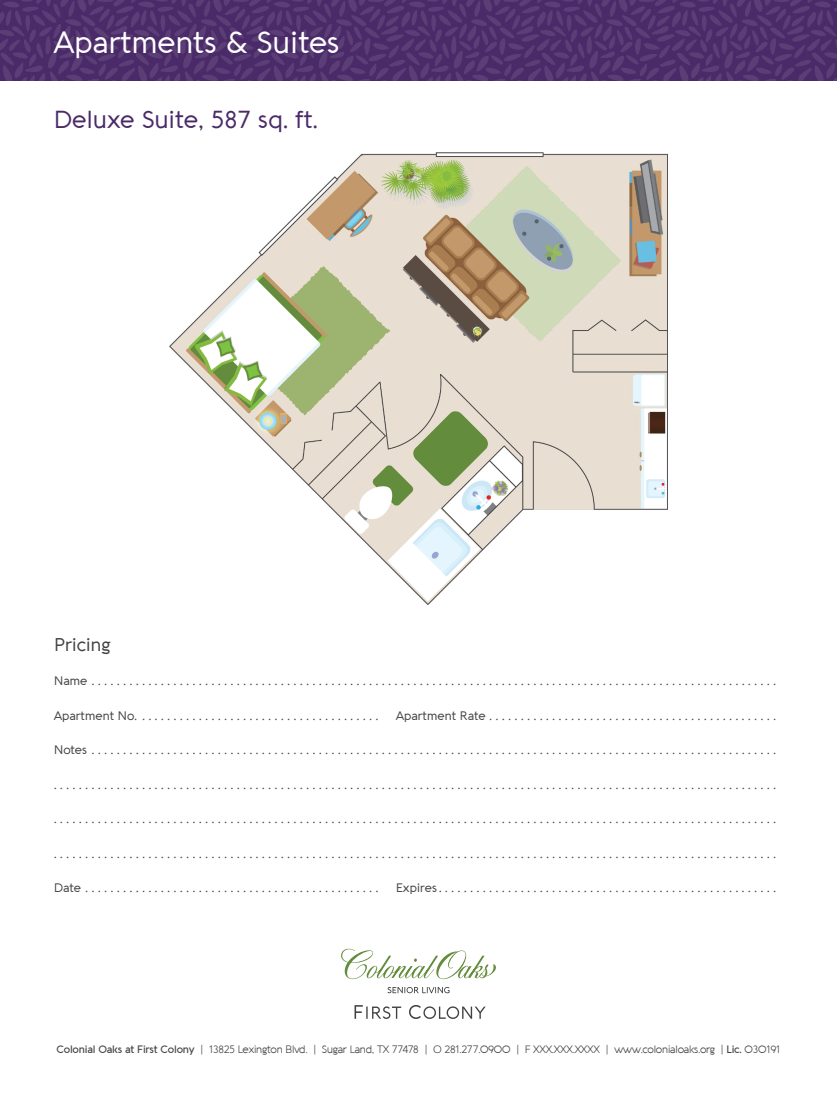
<style>
.page{position:relative;width:837px;height:1107px;background:#fff}
.page>*{position:absolute;margin:0;border:0;box-sizing:border-box;transform-origin:0 0}
.t1{font:30px "Aquawax";color:#fff}
.t2{font:24px "Aquawax";color:#4a2a68}
.t3{font:18px "Aquawax";color:#414042}
.t4{font:12px "Aquawax";color:#414042}
.t5{font:300 10.5px "Aquawax";letter-spacing:-.02em;color:#414142}
.s1{font-weight:500}
.s2{font-family:"Avenir LT Std"}
</style>
<div class="page">
<img style="left:0;top:0;width:837px;height:81px">
<svg style="left:341px;top:949px;width:155px;height:30px"></svg>
<svg style="left:387px;top:987px;width:63px;height:6px"></svg>
<svg style="left:355px;top:1005px;width:131px;height:14px"></svg>
<img style="left:170px;top:153px;width:497px;height:451px">
<h1 class="t1" style="left:54px;top:24px;width:288px">Apartments &amp; Suites</h1>
<h2 class="t2" style="left:54px;top:105px;width:263px">Deluxe Suite, 587 sq. ft.</h2>
<h3 class="t3" style="left:54px;top:634px;width:58px">Pricing</h3>
<p class="t4" style="left:54px;top:674px;width:724px">Name . . . . . . . . . . . . . . . . . . . . . . . . . . . . . . . . . . . . . . . . . . . . . . . . . . . . . . . . . . . . . . . . . . . . . . . . . . . . . . . . . . . . . . . . . . . . . . . . . . . . . . . . . . . . .</p>
<p class="t4" style="left:54px;top:708px;width:320px">Apartment No. . . . . . . . . . . . . . . . . . . . . . . . . . . . . . . . . . . . . .</p>
<p class="t4" style="left:396px;top:708px;width:382px">Apartment Rate . . . . . . . . . . . . . . . . . . . . . . . . . . . . . . . . . . . . . . . . . . . . . .</p>
<p class="t4" style="left:54px;top:743px;width:724px">Notes . . . . . . . . . . . . . . . . . . . . . . . . . . . . . . . . . . . . . . . . . . . . . . . . . . . . . . . . . . . . . . . . . . . . . . . . . . . . . . . . . . . . . . . . . . . . . . . . . . . . . . . . . . . . .</p>
<p class="t4" style="left:54px;top:777px;width:722px">...................................................................................................................</p>
<p class="t4" style="left:54px;top:812px;width:722px">...................................................................................................................</p>
<p class="t4" style="left:54px;top:846px;width:722px">...................................................................................................................</p>
<p class="t4" style="left:54px;top:881px;width:320px">Date . . . . . . . . . . . . . . . . . . . . . . . . . . . . . . . . . . . . . . . . . . . . . .</p>
<p class="t4" style="left:396px;top:881px;width:382px">Expires . . . . . . . . . . . . . . . . . . . . . . . . . . . . . . . . . . . . . . . . . . . . . . . . . . . . . .</p>
<p class="t5" style="left:56px;top:1043px;width:726px"><span class="s1">Colonial Oaks at First Colony</span> | 13825 Lexington Blvd. | Sugar Land, TX 77478 | <span class="s2">O</span> 281.277.0900 | <span class="s2">F</span> XXX.XXX.XXXX | www.colonialoaks.org | <span class="s1">Lic.</span> 030191</p>
</div>
